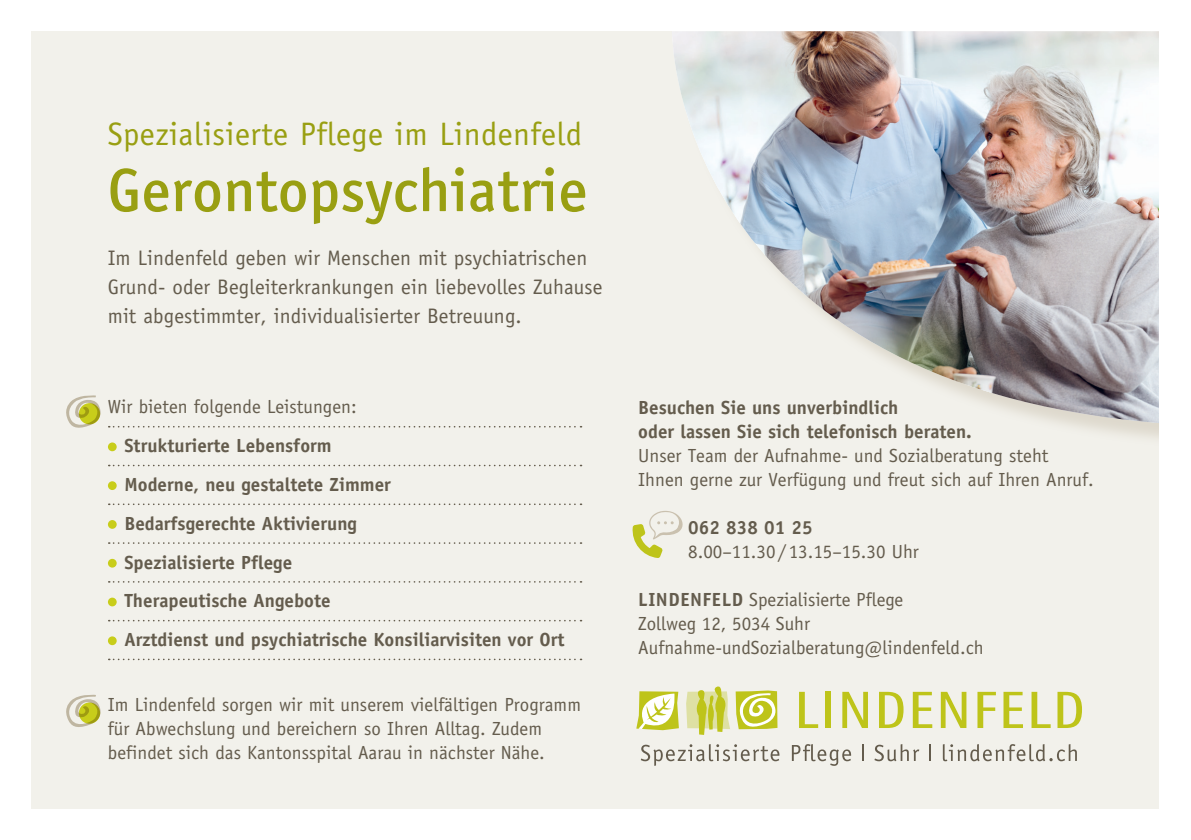
<style>
.page{position:relative;width:1191px;height:840px;background:#fff}
.page>*{position:absolute;margin:0;border:0;box-sizing:border-box;transform-origin:0 0}
.t1{font:500 61px "Officina Sans ITC Std";letter-spacing:.01em;color:#999f12}
.t2{font:32.4px "Officina Sans";letter-spacing:.015em;color:#999f12}
.t3{font:21px/29px "Officina Sans";letter-spacing:.005em;color:#645c4d}
.t4{font:19px/24px "Officina Sans";color:#645c4d}
.t5{font:700 19px/38.8px "Officina Sans";color:#645c4d}
.s1{font-weight:700}
</style>
<div class="page">
<div style="left:31px;top:31px;width:1130px;height:777px;background:#f2f1eb"></div>
<svg style="left:799px;top:691px;width:19px;height:36px"></svg>
<div style="left:825px;top:691px;width:6px;height:36px;background:#bec41a"></div>
<svg style="left:842px;top:691px;width:26px;height:36px"></svg>
<svg style="left:879px;top:691px;width:24px;height:36px"></svg>
<svg style="left:912px;top:691px;width:20px;height:36px"></svg>
<svg style="left:940px;top:691px;width:26px;height:36px"></svg>
<svg style="left:977px;top:691px;width:19px;height:36px"></svg>
<svg style="left:1003px;top:691px;width:20px;height:36px"></svg>
<svg style="left:1031px;top:691px;width:19px;height:36px"></svg>
<svg style="left:1057px;top:691px;width:25px;height:36px"></svg>
<svg style="left:636px;top:691px;width:43px;height:40px;background:#dee08e"></svg>
<svg style="left:686px;top:686px;width:92px;height:48px"></svg>
<svg style="left:641px;top:744px;width:138px;height:21px"></svg>
<svg style="left:792px;top:744px;width:59px;height:21px"></svg>
<svg style="left:862px;top:744px;width:1px;height:16px"></svg>
<svg style="left:874px;top:744px;width:45px;height:16px"></svg>
<svg style="left:929px;top:744px;width:1px;height:16px"></svg>
<svg style="left:942px;top:744px;width:134px;height:16px"></svg>
<svg style="left:632px;top:511px;width:51px;height:46px"></svg>
<svg style="left:66px;top:395px;width:35px;height:33px"></svg>
<svg style="left:66px;top:694px;width:35px;height:33px"></svg>
<div style="left:675px;top:34px;width:509px;height:413px;background:#cac1af;opacity:.5"></div>
<img style="left:674px;top:31px;width:485px;height:392px">
<div style="left:1159px;top:0;width:32px;height:839px;background:#fff"></div>
<svg style="left:109px;top:426px;width:472px;height:1px"></svg>
<svg style="left:109px;top:464px;width:472px;height:2px"></svg>
<svg style="left:109px;top:503px;width:472px;height:2px"></svg>
<svg style="left:109px;top:542px;width:472px;height:1px"></svg>
<svg style="left:109px;top:581px;width:472px;height:1px"></svg>
<svg style="left:109px;top:619px;width:472px;height:2px"></svg>
<svg style="left:109px;top:658px;width:472px;height:1px"></svg>
<div style="left:108px;top:442px;width:9px;height:9px;background:#c8cd1a;border-radius:50%"></div>
<div style="left:108px;top:481px;width:9px;height:8px;background:#c8cd1a;border-radius:50%"></div>
<svg style="left:108px;top:519px;width:9px;height:9px"></svg>
<div style="left:108px;top:558px;width:9px;height:9px;background:#c8cd1a;border-radius:50%"></div>
<div style="left:108px;top:597px;width:9px;height:9px;background:#c8cd1a;border-radius:50%"></div>
<div style="left:108px;top:636px;width:9px;height:8px;background:#c8cd1a;border-radius:50%"></div>
<h2 class="t2" style="left:108px;top:115px;width:476px">Spezialisierte Pflege im Lindenfeld</h2>
<h1 class="t1" style="left:108px;top:154px;width:481px">Gerontopsychiatrie</h1>
<p class="t3" style="left:108px;top:243px;width:496px">Im Lindenfeld geben wir Menschen mit psychiatrischen<br>Grund- oder Begleiterkrankungen ein liebevolles Zuhause mit abgestimmter, individualisierter Betreuung.</p>
<p class="t4" style="left:108px;top:395px;width:250px">Wir bieten folgende Leistungen:</p>
<p class="t5" style="left:124px;top:426px;width:441px">Strukturierte Lebensform<br>Moderne, neu gestaltete Zimmer<br>Bedarfsgerechte Aktivierung<br>Spezialisierte Pflege<br>Therapeutische Angebote<br>Arztdienst und psychiatrische Konsiliarvisiten vor Ort</p>
<p class="t4" style="left:108px;top:692px;width:475px">Im Lindenfeld sorgen wir mit unserem vielfältigen Programm für Abwechslung und bereichern so Ihren Alltag. Zudem befindet sich das Kantonsspital Aarau in nächster Nähe.</p>
<p class="t5" style="left:638px;top:395px;width:335px;line-height:24px">Besuchen Sie uns unverbindlich<br>oder lassen Sie sich telefonisch beraten.</p>
<p class="t4" style="left:638px;top:443px;width:457px">Unser Team der Aufnahme- und Sozialberatung steht<br>Ihnen gerne zur Verfügung und freut sich auf Ihren Anruf.</p>
<p class="t5" style="left:688px;top:507px;width:126px">062 838 01 25</p>
<p class="t4" style="left:688px;top:539px;width:232px">8.00–11.30/ 13.15–15.30 Uhr</p>
<p class="t4" style="left:638px;top:587px;width:347px"><span class="s1">LINDENFELD</span> Spezialisierte Pflege<br>Zollweg 12, 5034 Suhr<br>Aufnahme-undSozialberatung@lindenfeld.ch</p>
</div>
